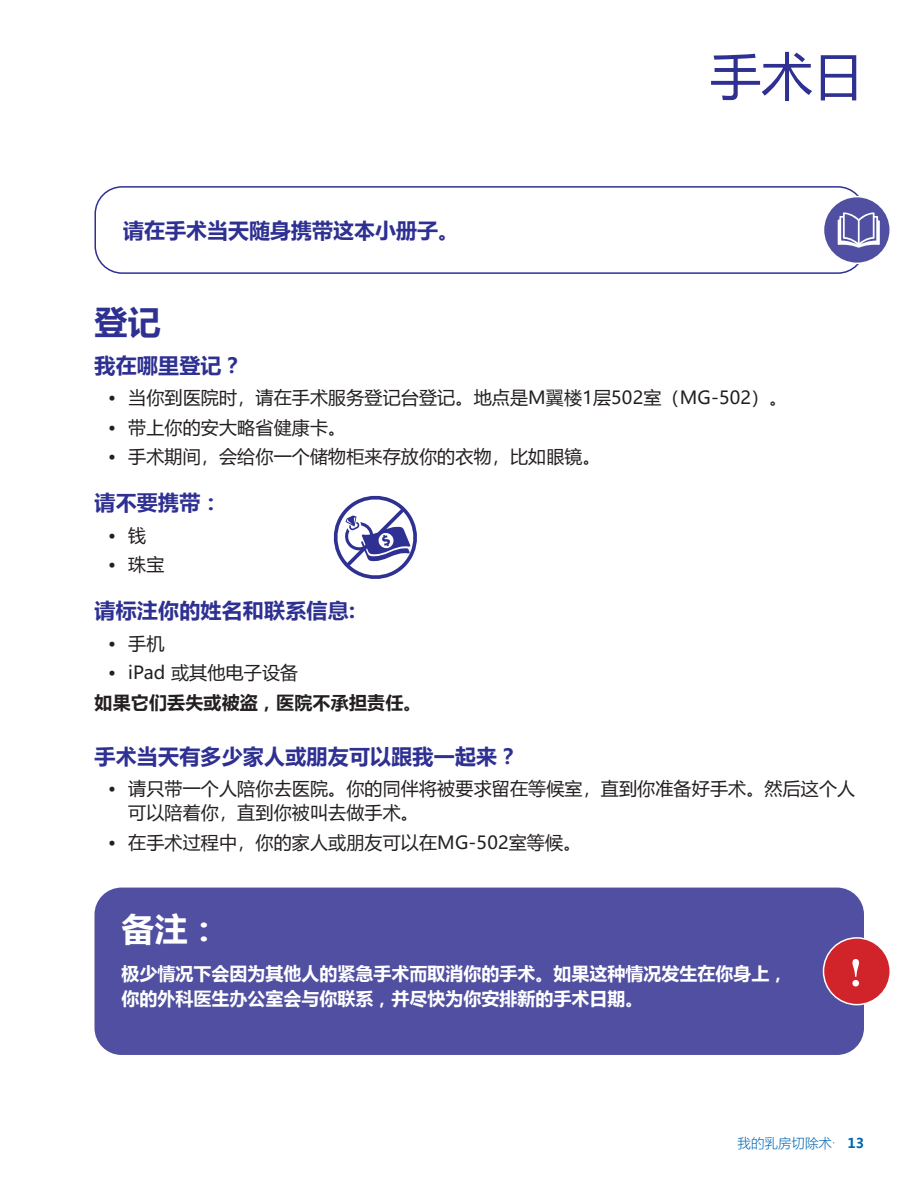
<style>
.page{position:relative;width:918px;height:1188px;background:#fff}
.page>*{position:absolute;margin:0;border:0;box-sizing:border-box;transform-origin:0 0}
.t1{font:51px "Microsoft Ya Hei";color:#2e3092}
.t2{font:700 33px "Microsoft Ya Hei";color:#fff}
.t3{font:700 33px "Microsoft Ya Hei";color:#2e3092}
.t4{font:700 21px "Microsoft Ya Hei";letter-spacing:.01em;color:#2e3092}
.t5{font:18px/24px "Microsoft Ya Hei";letter-spacing:.01em;color:#231f20}
.t6{font:700 18px/25.5px "Microsoft Ya Hei";color:#fff}
.t7{font:700 18px "Microsoft Ya Hei";letter-spacing:.01em;color:#231f20}
.t8{font:300 13.5px "Microsoft Ya Hei";color:#0166b3}
.s1{font-weight:700}
</style>
<div class="page">
<div style="left:94px;top:186px;width:772px;height:88px;border:2px solid #2e3092;border-radius:27px"></div>
<div style="left:824px;top:197px;width:66px;height:66px;background:#504fa1;border-radius:50%"></div>
<div style="left:823px;top:196px;width:68px;height:68px;border:2px solid #fff;border-radius:50%"></div>
<svg style="left:838px;top:212px;width:42px;height:36px"></svg>
<svg style="left:333px;top:495px;width:84px;height:84px"></svg>
<div style="left:94px;top:888px;width:770px;height:167px;background:#504fa1;border-radius:27px"></div>
<div style="left:824px;top:938px;width:66px;height:67px;background:#d1232a;border-radius:50%"></div>
<svg style="left:852px;top:959px;width:7px;height:28px"></svg>
<div style="left:823px;top:937px;width:68px;height:68px;border:2px solid #fff;border-radius:50%"></div>
<p class="t4" style="left:123px;top:216px;width:337px">请在手术当天随身携带这本小册子。</p>
<h1 class="t1" style="left:710px;top:42px;width:156px">手术日</h1>
<h2 class="t3" style="left:94px;top:299px;width:68px">登记</h2>
<p class="t4" style="left:94px;top:351px;width:150px">我在哪里登记？</p>
<p class="t5" style="left:108px;top:385px;width:681px">• 当你到医院时，请在手术服务登记台登记。地点是M翼楼1层502室（MG-502）。</p>
<p class="t5" style="left:108px;top:415px;width:240px">• 带上你的安大略省健康卡。</p>
<p class="t5" style="left:108px;top:444px;width:494px">• 手术期间，会给你一个储物柜来存放你的衣物，比如眼镜。</p>
<p class="t4" style="left:94px;top:488px;width:129px">请不要携带：</p>
<p class="t5" style="left:108px;top:523px;width:40px">• 钱</p>
<p class="t5" style="left:108px;top:552px;width:58px">• 珠宝</p>
<p class="t4" style="left:94px;top:596px;width:262px">请标注你的姓名和联系信息:</p>
<p class="t5" style="left:108px;top:631px;width:58px">• 手机</p>
<p class="t5" style="left:108px;top:660px;width:192px">• iPad 或其他电子设备</p>
<p class="t7" style="left:94px;top:690px;width:329px">如果它们丢失或被盗，医院不承担责任。</p>
<p class="t4" style="left:94px;top:742px;width:425px">手术当天有多少家人或朋友可以跟我一起来？</p>
<p class="t5" style="left:128px;top:776px;width:729px;text-indent:-20px">• 请只带一个人陪你去医院。你的同伴将被要求留在等候室，直到你准备好手术。然后这个人可以陪着你，直到你被叫去做手术。</p>
<p class="t5" style="left:108px;top:830px;width:475px">• 在手术过程中，你的家人或朋友可以在MG-502室等候。</p>
<h2 class="t2" style="left:122px;top:906px;width:100px">备注：</h2>
<p class="t6" style="left:122px;top:960px;width:667px">极少情况下会因为其他人的紧急手术而取消你的手术。如果这种情况发生在你身上，你的外科医生办公室会与你联系，并尽快为你安排新的手术日期。</p>
<p class="t8" style="left:738px;top:1134px;width:128px">我的乳房切除术· <span class="s1">13</span></p>
</div>
